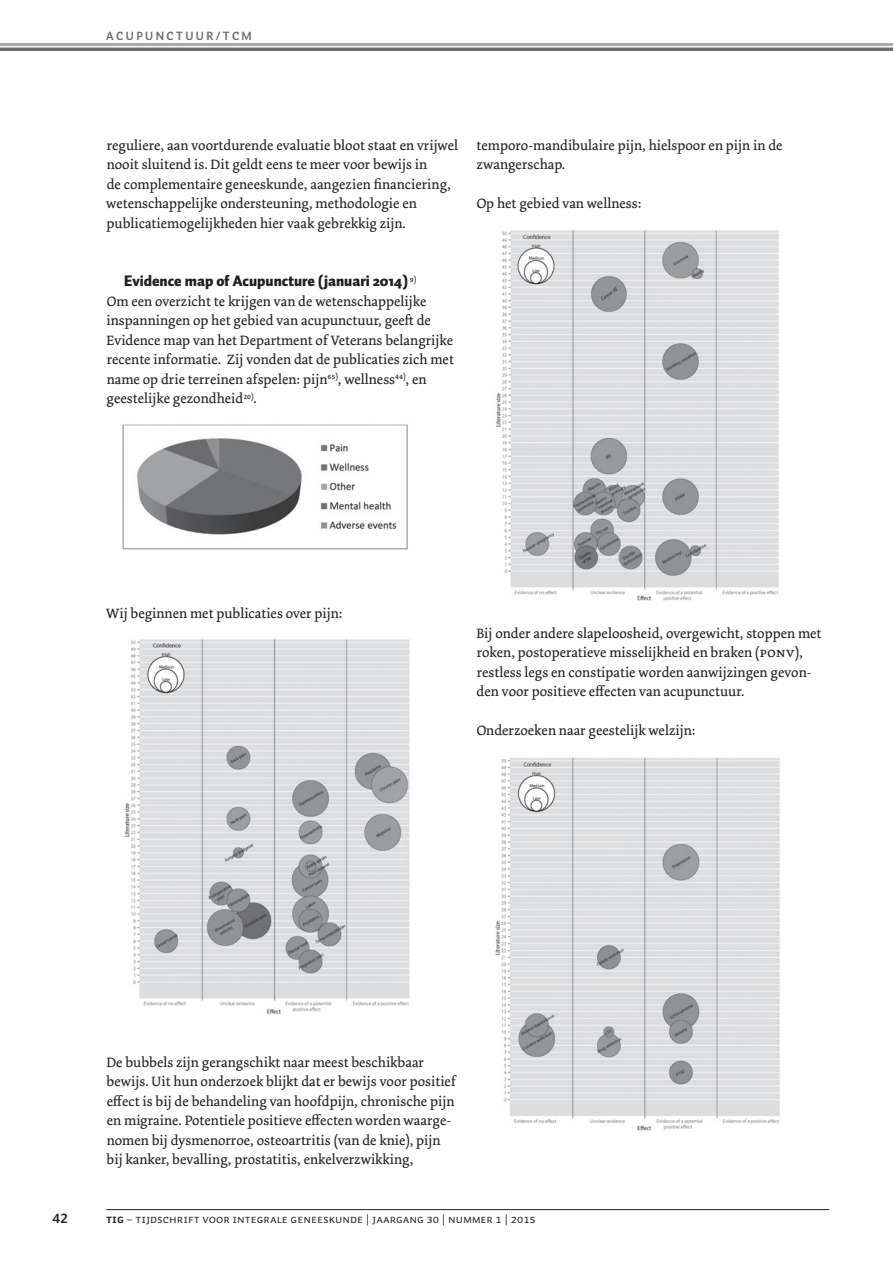
<style>
.page{position:relative;width:893px;height:1263px;background:#fff}
.page>*{position:absolute;margin:0;border:0;box-sizing:border-box;transform-origin:0 0}
.Tk{font:900 15px "Auto Pro";color:#231f20}
.T-Dolly{font:14.25px/19.5px "Dolly Pro";color:#231f20}
.t1{font:13.5px "Auto 1 Bold LF";color:#231f20}
.t2{font:12px "Auto 1 Regular Sm Cp";color:#231f20}
.Item{font:700 12px "Auto Pro";letter-spacing:.2em;color:#6c6d70}
.s1{font-family:"Dolly Pro Regular Small Caps"}
.s2{font-family:"Auto 1 Bold Sm Cp"}
</style>
<div class="page">
<hr style="left:0;top:43px;width:893px;height:4px;background:#a8a9ad">
<hr style="left:0;top:47px;width:893px;height:4px;background:#6c6d70">
<hr style="left:0;top:46px;width:893px;height:2px;background:#fff">
<hr style="left:106px;top:1209px;width:723px;height:1px;background:#231f20">
<img style="left:122px;top:424px;width:286px;height:126px">
<img style="left:124px;top:639px;width:286px;height:376px">
<img style="left:496px;top:230px;width:283px;height:371px">
<img style="left:495px;top:757px;width:285px;height:374px">
<p class="Item" style="left:106px;top:28px;width:147px">ACUPUNCTUUR/TCM</p>
<p class="T-Dolly" style="left:106px;top:136px;width:353px">reguliere, aan voortdurende evaluatie bloot staat en vrijwel nooit sluitend is. Dit geldt eens te meer voor bewijs in<br>de complementaire geneeskunde, aangezien financiering, wetenschappelijke ondersteuning, methodologie en publicatiemogelijkheden hier vaak gebrekkig zijn.</p>
<p class="Tk" style="left:124px;top:270px;width:294px">Evidence map of Acupuncture (januari 2014) <sup>9)</sup></p>
<p class="T-Dolly" style="left:106px;top:292px;width:349px">Om een overzicht te krijgen van de wetenschappelijke inspanningen op het gebied van acupunctuur, geeft de Evidence map van het Department of Veterans belangrijke recente informatie. Zij vonden dat de publicaties zich met name op drie terreinen afspelen: pijn<sup>65)</sup>, wellness<sup>44)</sup>, en geestelijke gezondheid<sup>20)</sup>.</p>
<p class="T-Dolly" style="left:477px;top:136px;width:308px">temporo-mandibulaire pijn, hielspoor en pijn in de zwangerschap.</p>
<p class="T-Dolly" style="left:477px;top:194px;width:166px">Op het gebied van wellness:</p>
<p class="T-Dolly" style="left:106px;top:604px;width:238px">Wij beginnen met publicaties over pijn:</p>
<p class="T-Dolly" style="left:476px;top:623px;width:347px">Bij onder andere slapeloosheid, overgewicht, stoppen met roken, postoperatieve misselijkheid en braken (<span class="s1">PONV</span>), restless legs en constipatie worden aanwijzingen gevon&shy;den voor positieve effecten van acupunctuur.</p>
<p class="T-Dolly" style="left:477px;top:721px;width:220px">Onderzoeken naar geestelijk welzijn:</p>
<p class="T-Dolly" style="left:106px;top:1052px;width:351px">De bubbels zijn gerangschikt naar meest beschikbaar bewijs. Uit hun onderzoek blijkt dat er bewijs voor positief effect is bij de behandeling van hoofdpijn, chronische pijn en migraine. Potentiele positieve effecten worden waarge&shy;nomen bij dysmenorroe, osteoartritis (van de knie), pijn bij kanker, bevalling, prostatitis, enkelverzwikking,</p>
<p class="t1" style="left:53px;top:1209px;width:16px">42</p>
<p class="t2" style="left:106px;top:1213px;width:431px"><span class="s2">TIG</span> – tijdschrift voor integrale geneeskunde | jaargang 30 | nummer 1 | 2015</p>
</div>
